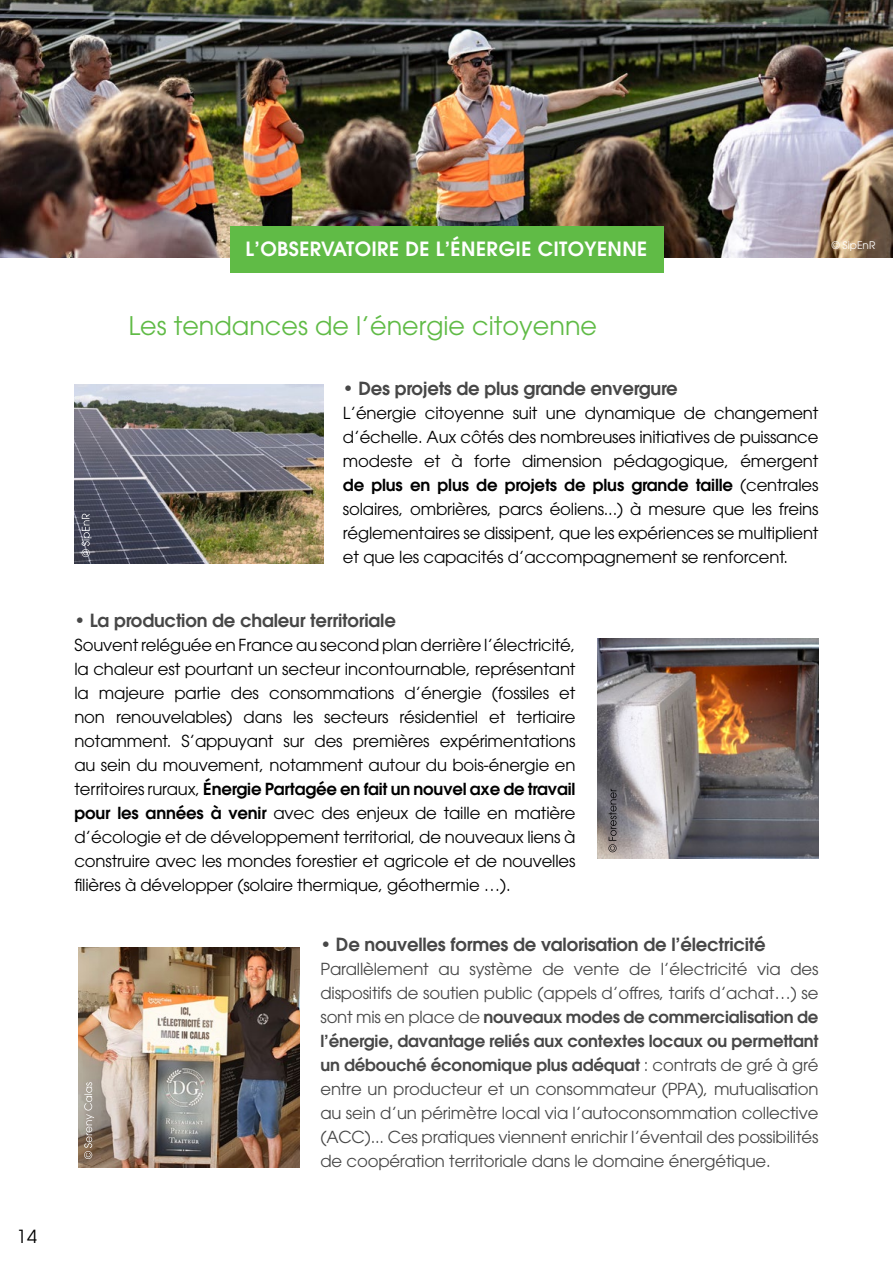
<style>
.page{position:relative;width:893px;height:1263px;background:#fff}
.page>*{position:absolute;margin:0;border:0;box-sizing:border-box;transform-origin:0 0}
.Titre_de_paragraphe{font:25.5px "ITC Avant Garde Pro";color:#60bb46}
.t1{font:600 19.5px "ITC Avant Garde Pro";letter-spacing:.02em;color:#fff}
.L_observatoire_sous_titre{font:600 18px "ITC Avant Garde Pro";letter-spacing:-.01em;color:#474747}
.t2{font:18px "ITC Avant Garde Pro";color:#000}
.Corps_de_paragraphe{font:16.5px/24px "ITC Avant Garde Pro";letter-spacing:-.01em;color:#000;text-align:justify}
.Corps_de_paragraphe-2{font:16.5px/24px "ITC Avant Garde Pro";letter-spacing:-.01em;color:#474747;text-align:justify}
.t3{font:10.5px "ITC Avant Garde Pro";color:#fff}
.s1{font-weight:600}
</style>
<div class="page">
<img style="left:0;top:0;width:893px;height:258px">
<div style="left:230px;top:226px;width:433px;height:47px;background:#60bb46"></div>
<img style="left:74px;top:385px;width:249px;height:178px">
<img style="left:597px;top:639px;width:222px;height:220px">
<img style="left:79px;top:947px;width:221px;height:220px">
<svg style="left:84px;top:1082px;width:10px;height:77px"></svg>
<svg style="left:608px;top:789px;width:8px;height:63px"></svg>
<svg style="left:82px;top:514px;width:10px;height:43px"></svg>
<p class="t2" style="left:17px;top:1225px;width:22px">14</p>
<p class="t1" style="left:246px;top:236px;width:403px">L’OBSERVATOIRE DE L’ÉNERGIE CITOYENNE</p>
<p class="t3" style="left:832px;top:239px;width:45px">© SipEnR</p>
<p class="Titre_de_paragraphe" style="left:128px;top:310px;width:470px">Les tendances de l’énergie citoyenne</p>
<p class="L_observatoire_sous_titre" style="left:343px;top:377px;width:336px">• Des projets de plus grande envergure</p>
<p class="Corps_de_paragraphe" style="left:343px;top:401px;width:477px">L’énergie citoyenne suit une dynamique de changement d’échelle. Aux côtés des nombreuses initiatives de puissance modeste et à forte dimension pédagogique, émergent <span class="s1">de plus en plus de projets de plus grande taille</span> (centrales solaires, ombrières, parcs éoliens...) à mesure que les freins réglementaires se dissipent, que les expériences se multiplient et que les capacités d’accompagnement se renforcent.</p>
<p class="L_observatoire_sous_titre" style="left:74px;top:608px;width:323px">• La production de chaleur territoriale</p>
<p class="Corps_de_paragraphe" style="left:74px;top:632px;width:503px">Souvent reléguée en France au second plan derrière l’électricité, la chaleur est pourtant un secteur incontournable, représentant la majeure partie des consommations d’énergie (fossiles et non renouvelables) dans les secteurs résidentiel et tertiaire notamment. S’appuyant sur des premières expérimentations au sein du mouvement, notamment autour du bois-énergie en territoires ruraux, <span class="s1">Énergie Partagée en fait un nouvel axe de travail pour les années à venir</span> avec des enjeux de taille en matière d’écologie et de développement territorial, de nouveaux liens à construire avec les mondes forestier et agricole et de nouvelles filières à développer (solaire thermique, géothermie …).</p>
<p class="L_observatoire_sous_titre" style="left:320px;top:933px;width:447px">• De nouvelles formes de valorisation de l’électricité</p>
<p class="Corps_de_paragraphe-2" style="left:320px;top:957px;width:500px">Parallèlement au système de vente de l’électricité via des dispositifs de soutien public (appels d’offres, tarifs d’achat…) se sont mis en place de <span class="s1">nouveaux modes de commercialisation de l’énergie, davantage reliés aux contextes locaux ou permettant un débouché économique plus adéquat</span> : contrats de gré à gré entre un producteur et un consommateur (PPA), mutualisation au sein d’un périmètre local via l’autoconsommation collective (ACC)... Ces pratiques viennent enrichir l’éventail des possibilités de coopération territoriale dans le domaine énergétique.</p>
</div>
